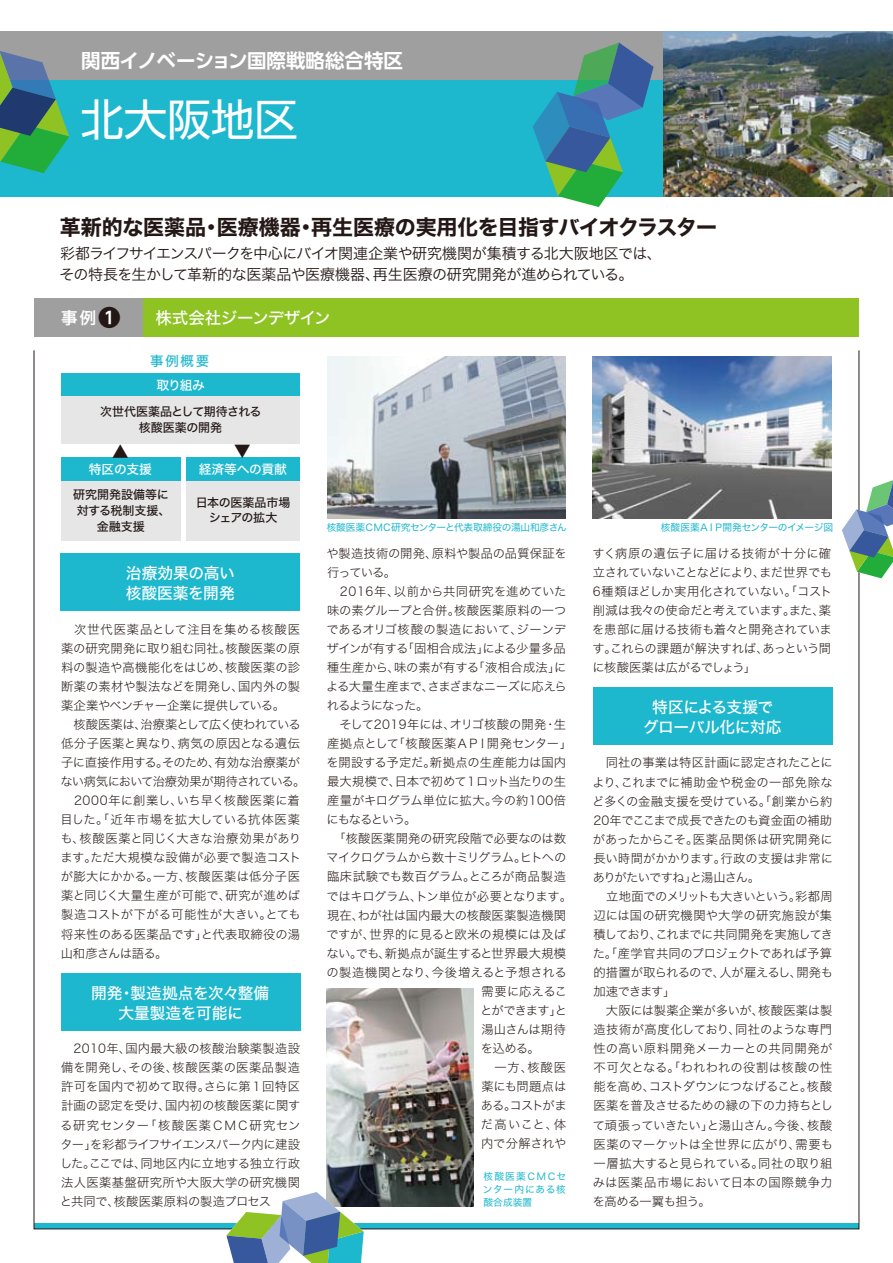
<style>
.page{position:relative;width:893px;height:1263px;background:#fff}
.page>*{position:absolute;margin:0;border:0;box-sizing:border-box;transform-origin:0 0}
.t1{font:43.5px "UD Shin Go Pro";color:#fff}
.t2{font:21px "Hira Kaku Std W7";letter-spacing:-.015em;color:#231815}
.t3{font:700 19.5px "UD Shin Go Pro De";color:#fff}
.t4{font:16.5px "Hira Kaku Std W5";letter-spacing:-.035em;color:#fff}
.t5{font:16.5px "Hira Kaku Std W6";color:#fff}
.t6{font:16.5px "Koz Go Pro";color:#231815}
.t7{font:15.75px/19.5px "Hira Kaku Std W5";color:#fff}
.t8{font:15.75px/19.5px "Hira Kaku Std W5";letter-spacing:-.025em;color:#fff;text-align:center}
.t9{font:15px/21px "Hira Kaku Std W3";letter-spacing:-.03em;color:#231815}
.t10{font:13.5px "Hira Kaku Std W5";color:#1eb8ce}
.t11{font:12.75px "Hira Kaku Std W5";letter-spacing:-.025em;color:#fff}
.t12{font:12.75px "Hira Kaku Std W5";letter-spacing:-.005em;color:#fff}
.t13{font:12.3px/19px "Hira Kaku Std W2";letter-spacing:-.01em;color:#231815}
.t14{font:12.3px "Hira Kaku Std W2";letter-spacing:-.035em;color:#231815}
.t15{font:12.3px "Hira Kaku Std W2";letter-spacing:-.045em;color:#231815}
.t16{font:12.3px "Hira Kaku Std W2";letter-spacing:.015em;color:#231815}
.t17{font:12.3px "Hira Kaku Std W2";letter-spacing:-.03em;color:#231815}
.t18{font:12.3px "Hira Kaku Std W2";letter-spacing:.02em;color:#231815}
.t19{font:12.3px "Hira Kaku Std W2";letter-spacing:.01em;color:#231815}
.t20{font:12.3px "Hira Kaku Std W2";letter-spacing:-.105em;color:#231815}
.t21{font:12.3px "Hira Kaku Std W2";letter-spacing:-.095em;color:#231815}
.t22{font:12px/15.8px "Hira Kaku Std W5";color:#231815;text-align:center}
.t23{font:12px/15.8px "Hira Kaku Std W5";letter-spacing:-.025em;color:#231815;text-align:center}
.t24{font:9.75px "Hira Kaku Std W4";letter-spacing:-.045em;color:#1eb8ce}
.t25{font:9.75px/12.8px "Hira Kaku Std W4";letter-spacing:-.015em;color:#1eb8ce;text-align:justify}
.t26{font:9.75px "Hira Kaku Std W4";letter-spacing:-.06em;color:#1eb8ce}
.s1{font-family:"UD Shin Go Pro De";font-weight:700;font-size:19.5px}
.s2{font-family:"UD Shin Go Pro De";font-weight:700;font-size:22.5px;color:#231815}
</style>
<div class="page">
<img style="left:327px;top:356px;width:239px;height:162px">
<div style="left:34px;top:1223px;width:825px;height:6px;background:#1eb8ce"></div>
<div style="left:0;top:80px;width:893px;height:116px;background:#1eb8ce"></div>
<div style="left:0;top:31px;width:893px;height:49px;background:#9f9fa0"></div>
<div style="left:34px;top:299px;width:112px;height:38px;background:#9f9fa0"></div>
<div style="left:144px;top:299px;width:715px;height:38px;background:#8ec323"></div>
<img style="left:664px;top:31px;width:229px;height:165px">
<svg style="left:533px;top:43px;width:121px;height:164px"></svg>
<svg style="left:0;top:51px;width:69px;height:122px"></svg>
<div style="left:61px;top:554px;width:239px;height:57px;background:#1eb8ce"></div>
<div style="left:593px;top:688px;width:239px;height:57px;background:#1eb8ce"></div>
<div style="left:61px;top:973px;width:239px;height:57px;background:#1eb8ce"></div>
<img style="left:593px;top:356px;width:239px;height:162px">
<img style="left:327px;top:988px;width:147px;height:219px">
<svg style="left:842px;top:480px;width:51px;height:98px"></svg>
<svg style="left:226px;top:1192px;width:138px;height:71px"></svg>
<div style="left:61px;top:373px;width:239px;height:24px;background:#1eb8ce"></div>
<div style="left:61px;top:397px;width:239px;height:47px;background:#e6e6e7"></div>
<div style="left:61px;top:457px;width:119px;height:24px;background:#1eb8ce"></div>
<div style="left:61px;top:481px;width:119px;height:59px;background:#e6e6e7"></div>
<div style="left:187px;top:457px;width:113px;height:24px;background:#1eb8ce"></div>
<div style="left:187px;top:481px;width:113px;height:59px;background:#e6e6e7"></div>
<p class="t3" style="left:81px;top:44px;width:323px">関西イノベーション国際戦略総合特区</p>
<p class="t1" style="left:80px;top:84px;width:219px">北大阪地区</p>
<p class="t2" style="left:60px;top:211px;width:659px">革新的な医薬品・医療機器・再生医療の実用化を目指すバイオクラスター</p>
<p class="t9" style="left:60px;top:242px;width:604px">彩都ライフサイエンスパークを中心にバイオ関連企業や研究機関が集積する北大阪地区では、その特長を生かして革新的な医薬品や医療機器、再生医療の研究開発が進められている。</p>
<p class="t5" style="left:61px;top:305px;width:61px">事例<span class="s1">●</span><span class="s2">❶</span></p>
<p class="t4" style="left:155px;top:305px;width:177px">株式会社ジーンデザイン</p>
<p class="t10" style="left:150px;top:350px;width:61px">事例概要</p>
<p class="t11" style="left:156px;top:375px;width:50px">取り組み</p>
<p class="t22" style="left:100px;top:404px;width:163px">次世代医薬品として期待される核酸医薬の開発</p>
<p class="t11" style="left:89px;top:459px;width:65px">特区の支援</p>
<p class="t12" style="left:199px;top:459px;width:90px">経済等への貢献</p>
<p class="t6" style="left:112px;top:441px;width:18px">▲</p>
<p class="t6" style="left:234px;top:440px;width:18px">▼</p>
<p class="t22" style="left:73px;top:487px;width:99px">研究開発設備等に対する税制支援、金融支援</p>
<p class="t23" style="left:196px;top:494px;width:96px">日本の医薬品市場シェアの拡大</p>
<p class="t7" style="left:126px;top:564px;width:111px">治療効果の高い核酸医薬を開発</p>
<p class="t13" style="left:60px;top:619px;width:246px">　次世代医薬品として注目を集める核酸医薬の研究開発に取り組む同社。核酸医薬の原料の製造や高機能化をはじめ、核酸医薬の診断薬の素材や製法などを開発し、国内外の製薬企業やベンチャー企業に提供している。<br>　核酸医薬は、治療薬として広く使われている低分子医薬と異なり、病気の原因となる遺伝子に直接作用する。そのため、有効な治療薬がない病気において治療効果が期待されている。　2000年に創業し、いち早く核酸医薬に着目した。「近年市場を拡大している抗体医薬も、核酸医薬と同じく大きな治療効果があります。ただ大規模な設備が必要で製造コストが膨大にかかる。一方、核酸医薬は低分子医薬と同じく大量生産が可能で、研究が進めば製造コストが下がる可能性が大きい。とても将来性のある医薬品です」と代表取締役の湯山和彦さんは語る。</p>
<p class="t7" style="left:91px;top:983px;width:180px;text-align:center">開発・製造拠点を次々整備大量製造を可能に</p>
<p class="t13" style="left:60px;top:1039px;width:242px;text-align:justify">　2010年、国内最大級の核酸治験薬製造設備を開発し、その後、核酸医薬の医薬品製造許可を国内で初めて取得。さらに第１回特区計画の認定を受け、国内初の核酸医薬に関する研究センター「核酸医薬ＣＭＣ研究センター」を彩都ライフサイエンスパーク内に建設した。ここでは、同地区内に立地する独立行政法人医薬基盤研究所や大阪大学の研究機関と共同で、核酸医薬原料の製造プロセス</p>
<p class="t24" style="left:327px;top:519px;width:242px">核酸医薬ＣＭＣ研究センターと代表取締役の湯山和彦さん</p>
<p class="t26" style="left:661px;top:519px;width:174px">核酸医薬ＡＩＰ開発センターのイメージ図</p>
<p class="t18" style="left:326px;top:544px;width:242px">や製造技術の開発、原料や製品の品質保証を</p>
<p class="t13" style="left:327px;top:562px;width:71px">行っている。</p>
<p class="t16" style="left:327px;top:582px;width:241px">　2016年、以前から共同研究を進めていた</p>
<p class="t13" style="left:327px;top:600px;width:241px">味の素グループと合併。核酸医薬原料の一つ</p>
<p class="t13" style="left:326px;top:619px;width:241px">であるオリゴ核酸の製造において、ジーンデ</p>
<p class="t13" style="left:327px;top:638px;width:241px">ザインが有する「固相合成法」による少量多品</p>
<p class="t13" style="left:327px;top:657px;width:241px">種生産から、味の素が有する「液相合成法」に</p>
<p class="t14" style="left:326px;top:677px;width:242px">よる大量生産まで、さまざまなニーズに応えら</p>
<p class="t20" style="left:327px;top:696px;width:103px">れるようになった。</p>
<p class="t13" style="left:327px;top:714px;width:240px">　そして2019年には、オリゴ核酸の開発・生</p>
<p class="t17" style="left:327px;top:734px;width:247px">産拠点として「核酸医薬ＡＰＩ開発センター」</p>
<p class="t13" style="left:326px;top:753px;width:241px">を開設する予定だ。新拠点の生産能力は国内</p>
<p class="t15" style="left:327px;top:772px;width:241px">最大規模で、日本で初めて１ロット当たりの生</p>
<p class="t13" style="left:327px;top:791px;width:241px">産量がキログラム単位に拡大。今の約100倍</p>
<p class="t21" style="left:327px;top:810px;width:91px">にもなるという。</p>
<p class="t16" style="left:327px;top:829px;width:240px">　「核酸医薬開発の研究段階で必要なのは数</p>
<p class="t15" style="left:326px;top:848px;width:242px">マイクログラムから数十ミリグラム。ヒトへの</p>
<p class="t13" style="left:327px;top:867px;width:241px">臨床試験でも数百グラム。ところが商品製造</p>
<p class="t14" style="left:326px;top:887px;width:247px">ではキログラム、トン単位が必要となります。</p>
<p class="t19" style="left:327px;top:906px;width:241px">現在、わが社は国内最大の核酸医薬製造機関</p>
<p class="t13" style="left:326px;top:924px;width:241px">ですが、世界的に見ると欧米の規模には及ば</p>
<p class="t13" style="left:327px;top:943px;width:241px">ない。でも、新拠点が誕生すると世界最大規模</p>
<p class="t13" style="left:327px;top:962px;width:242px">の製造機関となり、今後増えると予想される</p>
<p class="t13" style="left:481px;top:981px;width:87px">需要に応えるこ</p>
<p class="t13" style="left:480px;top:1000px;width:88px">とができます」と</p>
<p class="t13" style="left:481px;top:1019px;width:86px">湯山さんは期待</p>
<p class="t13" style="left:481px;top:1038px;width:60px">を込める。</p>
<p class="t13" style="left:481px;top:1057px;width:86px">　一方、核酸医</p>
<p class="t13" style="left:481px;top:1076px;width:86px">薬にも問題点は</p>
<p class="t13" style="left:481px;top:1096px;width:87px">ある。コストがま</p>
<p class="t13" style="left:481px;top:1115px;width:87px">だ高いこと、体</p>
<p class="t13" style="left:481px;top:1134px;width:87px">内で分解されや</p>
<p class="t25" style="left:483px;top:1170px;width:85px">核酸医薬ＣＭＣセンター内にある核酸合成装置</p>
<p class="t13" style="left:592px;top:543px;width:241px;text-align:justify">すく病原の遺伝子に届ける技術が十分に確立されていないことなどにより、まだ世界でも6種類ほどしか実用化されていない。「コスト削減は我々の使命だと考えています。また、薬を患部に届ける技術も着々と開発されています。これらの課題が解決すれば、あっという間に核酸医薬は広がるでしょう」</p>
<p class="t8" style="left:643px;top:698px;width:140px">特区による支援でグローバル化に対応</p>
<p class="t13" style="left:592px;top:753px;width:242px">　同社の事業は特区計画に認定されたことにより、これまでに補助金や税金の一部免除など多くの金融支援を受けている。「創業から約<br>20年でここまで成長できたのも資金面の補助があったからこそ。医薬品関係は研究開発に長い時間がかかります。行政の支援は非常にありがたいですね」と湯山さん。<br>　立地面でのメリットも大きいという。彩都周辺には国の研究機関や大学の研究施設が集積しており、これまでに共同開発を実施してきた。「産学官共同のプロジェクトであれば予算的措置が取られるので、人が雇えるし、開発も加速できます」<br>　大阪には製薬企業が多いが、核酸医薬は製造技術が高度化しており、同社のような専門性の高い原料開発メーカーとの共同開発が不可欠となる。「われわれの役割は核酸の性能を高め、コストダウンにつなげること。核酸医薬を普及させるための縁の下の力持ちとして頑張っていきたい」と湯山さん。今後、核酸医薬のマーケットは全世界に広がり、需要も一層拡大すると見られている。同社の取り組みは医薬品市場において日本の国際競争力を高める一翼も担う。</p>
</div>
